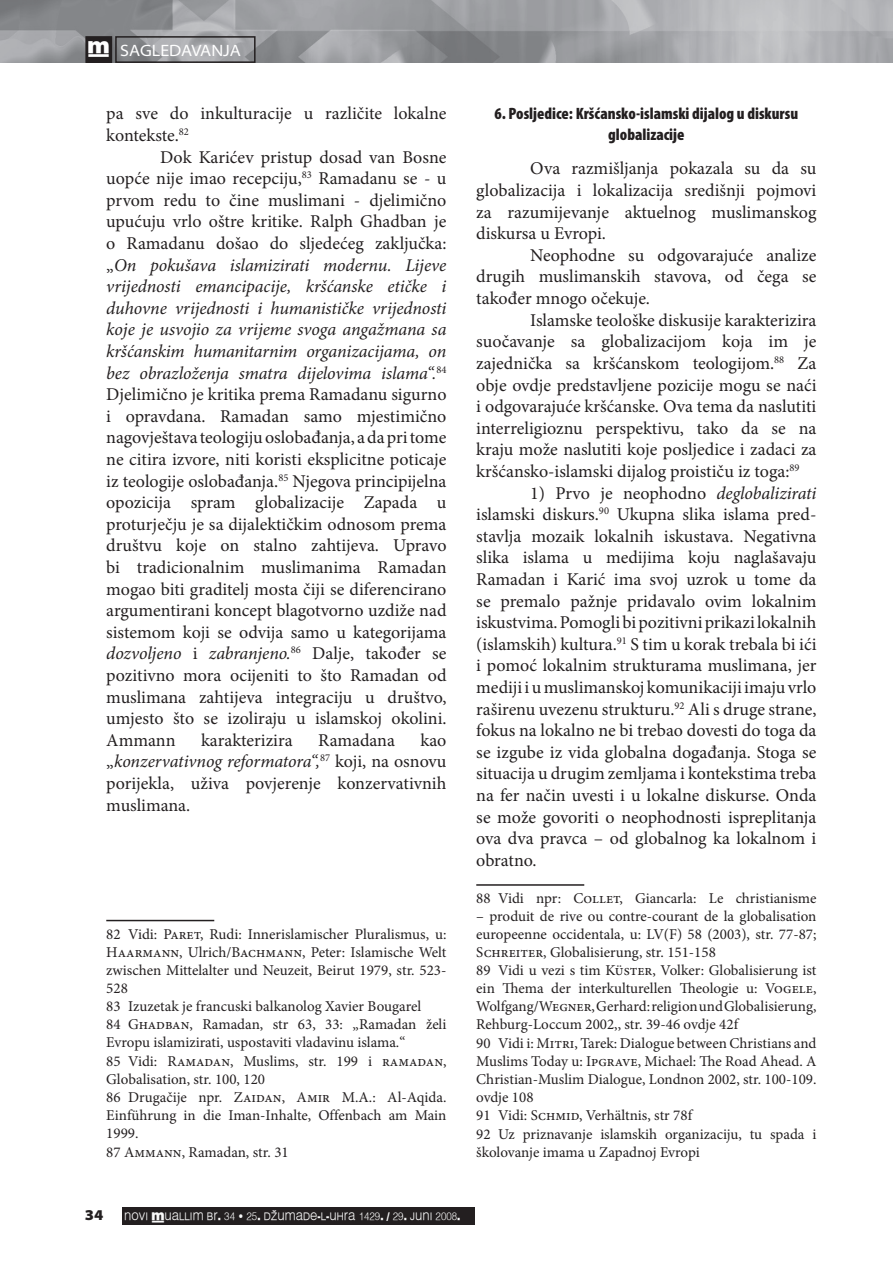
<style>
.page{position:relative;width:893px;height:1263px;background:#fff}
.page>*{position:absolute;margin:0;border:0;box-sizing:border-box;transform-origin:0 0}
.t1{font:18px/21.6px "Minion Pro";color:#231f20;text-align:justify}
.t2{font:900 condensed 16.5px/21.5px "Myriad Pro";color:#231f20;text-align:center}
.t3{font:semi-expanded 16.5px "Myriad Pro";color:#fff}
.t4{font:15px/18.1px "Minion Pro";color:#231f20}
.t5{font:900 semi-expanded 15px "Myriad Pro";color:#231f20}
.t6{font:10.8px "Muallim";color:#f9f9f9;scale:.91 1}
.s1{font-family:"Muallim";font-stretch:normal}
.s2{font-style:italic}
</style>
<div class="page">
<img style="left:0;top:0;width:893px;height:62px">
<div style="left:86px;top:37px;width:25px;height:25px;background:#231f20"></div>
<div style="left:85px;top:36px;width:27px;height:27px;border:2px solid #231f20"></div>
<div style="left:115px;top:36px;width:141px;height:27px;border:2px solid #231f20"></div>
<div style="left:122px;top:1206px;width:353px;height:18px;background:#231f20"></div>
<hr style="left:106px;top:920px;width:108px;height:1px;background:#231f20">
<hr style="left:476px;top:884px;width:108px;height:2px;background:#231f20">
<p class="t3" style="left:88px;top:41px;width:155px"><span class="s1">†</span> SAGLEDAVANJA</p>
<p class="t1" style="left:106px;top:103px;width:342px">pa sve do inkulturacije u različite lokalne kontekste.<sup>82</sup></p>
<p class="t1" style="left:106px;top:146px;width:342px;text-indent:54px">Dok Karićev pristup dosad van Bosne uopće nije imao recepciju,<sup>83</sup> Ramadanu se - u prvom redu to čine muslimani - djelimično upućuju vrlo oštre kritike. Ralph Ghadban je o Ramadanu došao do sljedećeg zaključka: „<span class="s2">On pokušava islamizirati modernu. Lijeve vrijednosti emancipacije, kršćanske etičke i duhovne vrijednosti i humanističke vrijednosti koje je usvojio za vrijeme svoga angažmana sa kršćanskim humanitarnim organizacijama, on bez obrazloženja smatra dijelovima islama“.</span><sup>84<br></sup>Djelimično je kritika prema Ramadanu sigurno i opravdana. Ramadan samo mjestimično nagovještava teologiju oslobađanja, a da pri tome ne citira izvore, niti koristi eksplicitne poticaje iz teologije oslobađanja.<sup>85</sup> Njegova principijelna opozicija spram globalizacije Zapada u proturječju je sa dijalektičkim odnosom prema društvu koje on stalno zahtijeva. Upravo bi tradicionalnim muslimanima Ramadan mogao biti graditelj mosta čiji se diferencirano argumentirani koncept blagotvorno uzdiže nad sistemom koji se odvija samo u kategorijama <span class="s2">dozvoljeno</span> i <span class="s2">zabranjeno.</span><sup>86</sup> Dalje, također se pozitivno mora ocijeniti to što Ramadan od muslimana zahtijeva integraciju u društvo, umjesto što se izoliraju u islamskoj okolini.<br>Ammann</p>
<p class="t1" style="left:106px;top:729px;width:342px;text-indent:314px">kao „<span class="s2">konzervativnog reformatora“,</span><sup>87</sup> koji, na osnovu porijekla, uživa povjerenje konzervativnih muslimana.</p>
<p class="t1" style="left:201px;top:729px;width:93px">karakterizira</p>
<p class="t1" style="left:318px;top:729px;width:78px">Ramadana</p>
<p class="t4" style="left:106px;top:925px;width:342px">82 Vidi: Paret, Rudi: Innerislamischer Pluralismus, u:<br>Haarmann, Ulrich/Bachmann, Peter: Islamische Welt zwischen Mittelalter und Neuzeit, Beirut 1979, str. 523- 528<br>83 Izuzetak je francuski balkanolog Xavier Bougarel<br>84 Ghadban, Ramadan, str 63, 33: „Ramadan želi Evropu islamizirati, uspostaviti vladavinu islama.“<br>85 Vidi: Ramadan, Muslims, str. 199 i ramadan, Globalisation, str. 100, 120<br>86 Drugačije npr. Zaidan, Amir M.A.: Al-Aqida.<br>Einführung in die Iman-Inhalte, Offenbach am Main 1999.<br>87 Ammann, Ramadan, str. 31</p>
<p class="t2" style="left:494px;top:103px;width:305px">6. Posljedice: Kršćansko-islamski dijalog u diskursu globalizacije</p>
<p class="t1" style="left:476px;top:158px;width:342px;text-indent:54px">Ova razmišljanja pokazala su da su globalizacija i lokalizacija središnji pojmovi za razumijevanje aktuelnog muslimanskog diskursa u Evropi.</p>
<p class="t1" style="left:476px;top:244px;width:342px;text-indent:54px">Neophodne su odgovarajuće analize drugih muslimanskih stavova, od čega se također mnogo očekuje.</p>
<p class="t1" style="left:476px;top:309px;width:342px;text-indent:54px">Islamske teološke diskusije karakterizira suočavanje sa globalizacijom koja im je zajednička sa kršćanskom teologijom.<sup>88</sup> Za obje ovdje predstavljene pozicije mogu se naći i odgovarajuće kršćanske. Ova tema da naslutiti interreligioznu perspektivu, tako da se na kraju može naslutiti koje posljedice i zadaci za kršćansko-islamski dijalog proističu iz toga:<sup>89</sup></p>
<p class="t1" style="left:476px;top:482px;width:342px;text-indent:54px">1) Prvo je neophodno <span class="s2">deglobalizirati </span>islamski diskurs.<sup>90</sup> Ukupna slika islama pred&shy;stavlja mozaik lokalnih iskustava. Negativna slika islama u medijima koju naglašavaju Ramadan i Karić ima svoj uzrok u tome da se premalo pažnje pridavalo ovim lokalnim iskustvima. Pomogli bi pozitivni prikazi lokalnih (islamskih) kultura.<sup>91</sup> S tim u korak trebala bi ići i pomoć lokalnim strukturama muslimana, jer mediji i u muslimanskoj komunikaciji imaju vrlo raširenu uvezenu strukturu.<sup>92</sup> Ali s druge strane, fokus na lokalno ne bi trebao dovesti do toga da se izgube iz vida globalna događanja. Stoga se situacija u drugim zemljama i kontekstima treba na fer način uvesti i u lokalne diskurse. Onda se može govoriti o neophodnosti ispreplitanja ova dva pravca – od globalnog ka lokalnom i obratno.</p>
<p class="t4" style="left:476px;top:889px;width:342px">88 Vidi npr: Collet, Giancarla: Le christianisme</p>
<p class="t4" style="left:476px;top:907px;width:342px">– produit de rive ou contre-courant de la globalisation europeenne occidentala, u: LV(F) 58 (2003), str. 77-87; Schreiter, Globalisierung, str. 151-158<br>89 Vidi u vezi s tim Küster, Volker: Globalisierung ist ein Thema der interkulturellen Theologie u: Vogele, Wolfgang/Wegner, Gerhard: religion und Globalisierung, Rehburg-Loccum 2002,, str. 39-46 ovdje 42f<br>90 Vidi i: Mitri, Tarek: Dialogue between Christians and Muslims Today u: Ipgrave, Michael: The Road Ahead. A Christian-Muslim Dialogue, Londnon 2002, str. 100-109. ovdje 108<br>91 Vidi: Schmid, Verhältnis, str 78f<br>92 Uz priznavanje islamskih organizaciju, tu spada i školovanje imama u Zapadnoj Evropi</p>
<p class="t5" style="left:85px;top:1207px;width:20px">34</p>
<p class="t6" style="left:124px;top:1209px;width:371px">NOVI †UALLIM BR. 34 • 25. DŽUMADE-L-UHRA 1429. / 29. JUNI 2008.</p>
</div>
